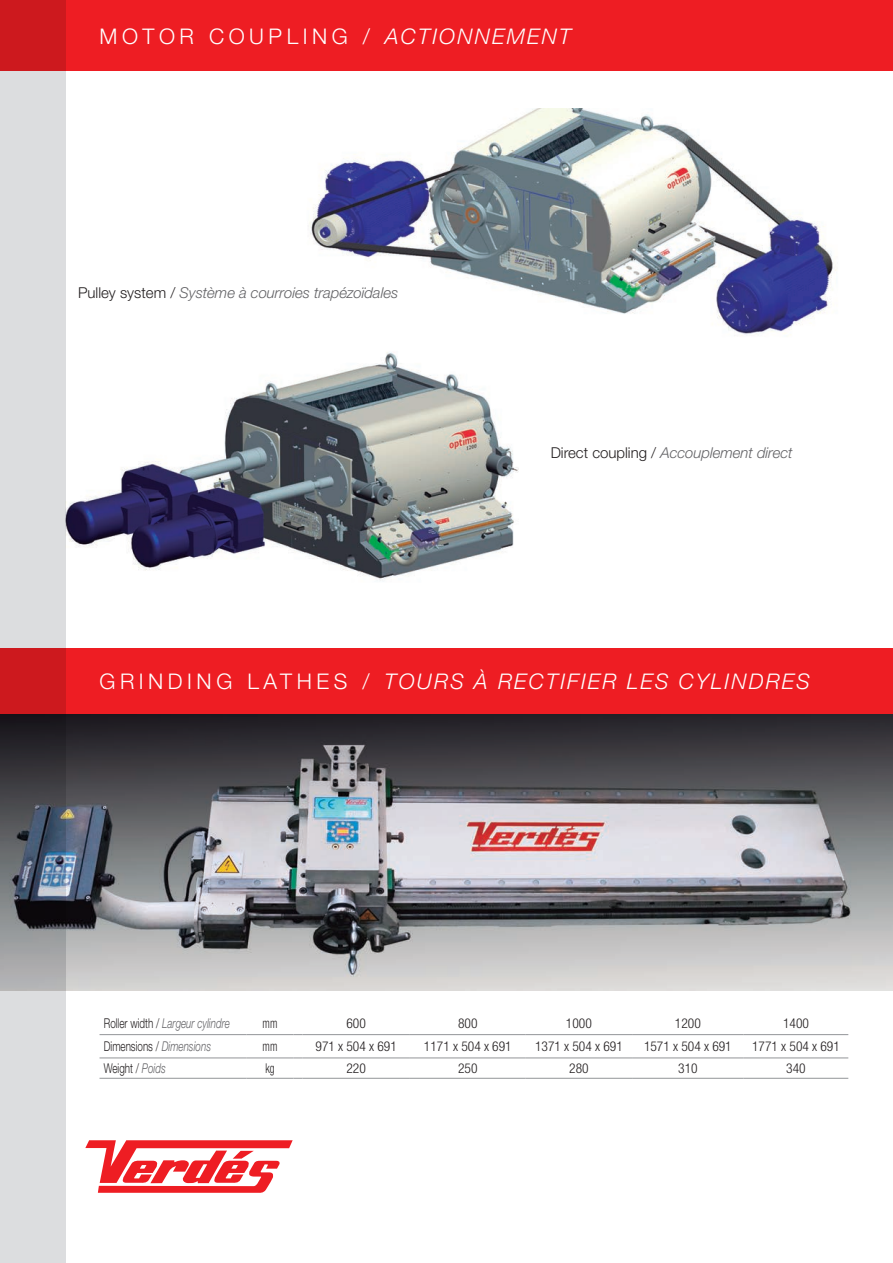
<style>
.page{position:relative;width:893px;height:1263px;background:#fff}
.page>*{position:absolute;margin:0;border:0;box-sizing:border-box;transform-origin:0 0}
.t1{font:italic 300 21.6px "Helvetica Neue LT Std";letter-spacing:.1em;color:#fff}
.t2{font:300 21.6px "Helvetica Neue LT Std";letter-spacing:.21em;color:#fff}
.t3{font:italic 300 15px "Helvetica Neue LT Std";letter-spacing:-.005em;color:#636366}
.t4{font:300 condensed 13.5px "Helvetica Neue LT Std";color:#231f20}
.t5{font:300 13.5px "Helvetica Neue LT Std";color:#231f20;scale:.73 1}
.t6{font:italic 300 13.5px "Helvetica Neue LT Std";color:#636366;scale:.73 1}
.t7{font:300 condensed 13.5px "Helvetica Neue LT Std";color:#231f20;scale:.8 1}
.s1{font-style:italic}
.s2{font-style:normal;color:#231f20}
.s3{font-style:normal}
.s4{font-style:italic;color:#636366}
</style>
<div class="page">
<svg style="left:85px;top:1140px;width:208px;height:53px"></svg>
<img style="left:65px;top:714px;width:828px;height:276px">
<div style="left:0;top:0;width:893px;height:71px;background:#ee1d23"></div>
<img style="left:309px;top:108px;width:528px;height:228px">
<img style="left:65px;top:342px;width:454px;height:244px">
<div style="left:0;top:648px;width:893px;height:66px;background:#ee1d23"></div>
<svg style="left:0;top:0;width:65px;height:1263px;background:#bdabaf"></svg>
<hr style="left:100px;top:1034px;width:147px;height:1px;background:#939598">
<hr style="left:247px;top:1034px;width:46px;height:1px;background:#939598">
<hr style="left:303px;top:1034px;width:107px;height:1px;background:#939598">
<hr style="left:410px;top:1034px;width:116px;height:1px;background:#939598">
<hr style="left:526px;top:1034px;width:106px;height:1px;background:#939598">
<hr style="left:632px;top:1034px;width:112px;height:1px;background:#939598">
<hr style="left:744px;top:1034px;width:104px;height:1px;background:#939598">
<hr style="left:100px;top:1057px;width:147px;height:1px;background:#939598">
<hr style="left:247px;top:1057px;width:46px;height:1px;background:#939598">
<hr style="left:303px;top:1057px;width:107px;height:1px;background:#939598">
<hr style="left:410px;top:1057px;width:116px;height:1px;background:#939598">
<hr style="left:526px;top:1057px;width:106px;height:1px;background:#939598">
<hr style="left:632px;top:1057px;width:112px;height:1px;background:#939598">
<hr style="left:744px;top:1057px;width:104px;height:1px;background:#939598">
<hr style="left:100px;top:1078px;width:147px;height:1px;background:#939598">
<hr style="left:247px;top:1078px;width:46px;height:1px;background:#939598">
<hr style="left:303px;top:1078px;width:107px;height:1px;background:#939598">
<hr style="left:410px;top:1078px;width:116px;height:1px;background:#939598">
<hr style="left:526px;top:1078px;width:106px;height:1px;background:#939598">
<hr style="left:632px;top:1078px;width:112px;height:1px;background:#939598">
<hr style="left:744px;top:1078px;width:104px;height:1px;background:#939598">
<h1 class="t2" style="left:100px;top:23px;width:473px">MOTOR COUPLING / <span class="s1">ACTIONNEMENT</span></h1>
<p class="t3" style="left:78px;top:284px;width:322px"><span class="s2">Pulley system /</span> Système à courroies trapézoïdales</p>
<p class="t3" style="left:551px;top:444px;width:244px"><span class="s2">Direct coupling /</span> Accouplement direct</p>
<h1 class="t1" style="left:100px;top:669px;width:712px"><span class="s3">GRINDING LATHES /</span> TOURS À RECTIFIER LES CYLINDRES</h1>
<p class="t6" style="left:104px;top:1015px;width:174px"><span class="s2">Roller width /</span> Largeur cylindre</p>
<p class="t7" style="left:263px;top:1015px;width:20px">mm</p>
<p class="t4" style="left:346px;top:1015px;width:21px">600</p>
<p class="t4" style="left:458px;top:1015px;width:21px">800</p>
<p class="t4" style="left:566px;top:1015px;width:27px">1000</p>
<p class="t4" style="left:675px;top:1015px;width:27px">1200</p>
<p class="t4" style="left:783px;top:1015px;width:27px">1400</p>
<p class="t5" style="left:104px;top:1038px;width:148px">Dimensions / <span class="s4">Dimensions</span></p>
<p class="t7" style="left:263px;top:1038px;width:20px">mm</p>
<p class="t4" style="left:316px;top:1038px;width:83px">971 x 504 x 691</p>
<p class="t4" style="left:424px;top:1038px;width:89px">1171 x 504 x 691</p>
<p class="t4" style="left:535px;top:1038px;width:89px">1371 x 504 x 691</p>
<p class="t4" style="left:644px;top:1038px;width:89px">1571 x 504 x 691</p>
<p class="t4" style="left:752px;top:1038px;width:89px">1771 x 504 x 691</p>
<p class="t5" style="left:104px;top:1060px;width:87px">Weight / <span class="s4">Poids</span></p>
<p class="t7" style="left:265px;top:1060px;width:13px">kg</p>
<p class="t4" style="left:346px;top:1060px;width:21px">220</p>
<p class="t4" style="left:458px;top:1060px;width:21px">250</p>
<p class="t4" style="left:569px;top:1060px;width:21px">280</p>
<p class="t4" style="left:678px;top:1060px;width:21px">310</p>
<p class="t4" style="left:786px;top:1060px;width:21px">340</p>
</div>
